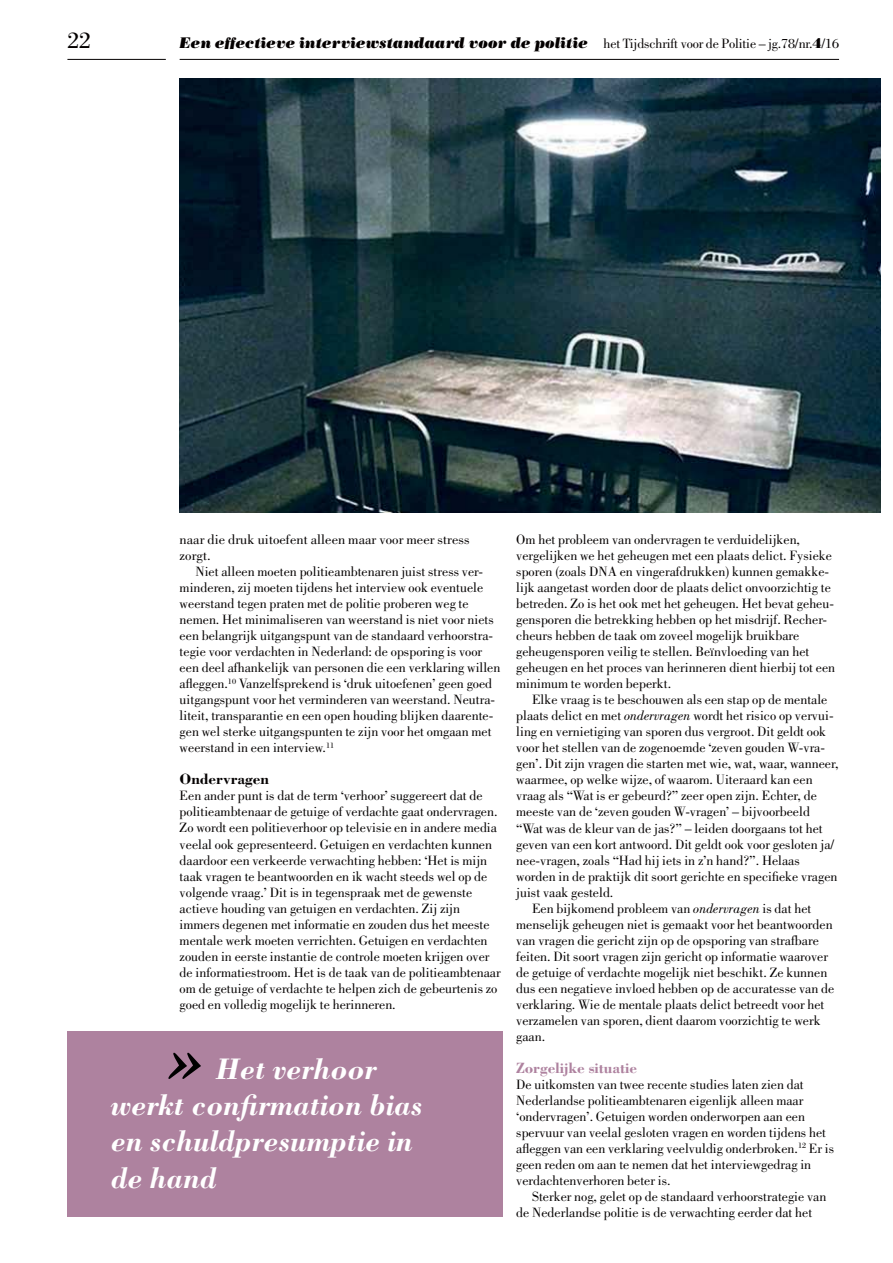
<style>
.page{position:relative;width:893px;height:1263px;background:#fff}
.page>*{position:absolute;margin:0;border:0;box-sizing:border-box;transform-origin:0 0}
.t1{font:italic 700 30.6px/36.2px "Bodoni Std";color:#fff}
.t2{font:23.7px "Bodoni Std";color:#040000}
.t3{font:italic 15.3px "Bodoni Std Poster";color:#040000;scale:.95 1}
.t4{font:700 15.3px "Bodoni Std";color:#ae829f}
.t5{font:700 15.3px "Bodoni Std";color:#040000}
.t6{font:13.95px/16px "Bodoni Std";color:#040000}
.s1{font-family:"Bodoni Std";font-style:normal;font-size:13.95px}
.s2{font-style:normal;font-size:13.95px}
.s3{font-style:italic}
</style>
<div class="page">
<hr style="left:180px;top:59px;width:659px;height:1px;background:#040000">
<hr style="left:67px;top:59px;width:99px;height:1px;background:#040000">
<div style="left:67px;top:1031px;width:435px;height:186px;background:#ae829f"></div>
<svg style="left:168px;top:1053px;width:33px;height:26px"></svg>
<img style="left:180px;top:79px;width:700px;height:433px">
<h2 class="t2" style="left:67px;top:31px;width:25px">22</h2>
<p class="t3" style="left:180px;top:37px;width:695px">Een effectieve interviewstandaard voor de politie <span class="s1">het Tijdschrift voor de Politie – jg.78/nr.</span><span class="s2">4</span><span class="s1">/16</span></p>
<p class="t6" style="left:180px;top:533px;width:292px">naar die druk uitoefent alleen maar voor meer stress zorgt.</p>
<p class="t6" style="left:180px;top:565px;width:322px;text-indent:16px">Niet alleen moeten politieambtenaren juist stress ver&shy;minderen, zij moeten tijdens het interview ook eventuele weerstand tegen praten met de politie proberen weg te nemen. Het minimaliseren van weerstand is niet voor niets een belangrijk uitgangspunt van de standaard verhoorstra&shy;tegie voor verdachten in Nederland: de opsporing is voor een deel afhankelijk van personen die een verklaring willen afleggen.<sup>10</sup> Vanzelfsprekend is ‘druk uitoefenen’ geen goed uitgangspunt voor het verminderen van weerstand. Neutra&shy;liteit, transparantie en een open houding blijken daarente&shy;gen wel sterke uitgangspunten te zijn voor het omgaan met weerstand in een interview.<sup>11</sup></p>
<p class="t5" style="left:180px;top:773px;width:91px">Ondervragen</p>
<p class="t6" style="left:180px;top:789px;width:323px">Een ander punt is dat de term ‘verhoor’ suggereert dat de politieambtenaar de getuige of verdachte gaat ondervragen.<br>Zo wordt een politieverhoor op televisie en in andere media veelal ook gepresenteerd. Getuigen en verdachten kunnen daardoor een verkeerde verwachting hebben: ‘Het is mijn taak vragen te beantwoorden en ik wacht steeds wel op de volgende vraag.’ Dit is in tegenspraak met de gewenste actieve houding van getuigen en verdachten. Zij zijn immers degenen met informatie en zouden dus het meeste mentale werk moeten verrichten. Getuigen en verdachten zouden in eerste instantie de controle moeten krijgen over de informatiestroom. Het is de taak van de politieambtenaar om de getuige of verdachte te helpen zich de gebeurtenis zo goed en volledig mogelijk te herinneren.</p>
<h1 class="t1" style="left:111px;top:1053px;width:313px;text-indent:105px">Het verhoor werkt confirmation bias en schuldpresumptie in de hand</h1>
<p class="t6" style="left:516px;top:533px;width:320px">Om het probleem van ondervragen te verduidelijken, vergelijken we het geheugen met een plaats delict. Fysieke sporen (zoals DNA en vingerafdrukken) kunnen gemakke&shy;lijk aangetast worden door de plaats delict onvoorzichtig te betreden. Zo is het ook met het geheugen. Het bevat geheu&shy;gensporen die betrekking hebben op het misdrijf. Recher&shy;cheurs hebben de taak om zoveel mogelijk bruikbare geheugensporen veilig te stellen. Beïnvloeding van het geheugen en het proces van herinneren dient hierbij tot een minimum te worden beperkt.</p>
<p class="t6" style="left:532px;top:693px;width:297px">Elke vraag is te beschouwen als een stap op de mentale</p>
<p class="t6" style="left:516px;top:709px;width:319px">plaats delict en met <span class="s3">ondervragen</span> wordt het risico op vervui-</p>
<p class="t6" style="left:516px;top:725px;width:311px">ling en vernietiging van sporen dus vergroot. Dit geldt ook</p>
<p class="t6" style="left:516px;top:741px;width:310px">voor het stellen van de zogenoemde ‘zeven gouden W-vra-</p>
<p class="t6" style="left:516px;top:757px;width:324px">gen’. Dit zijn vragen die starten met wie, wat, waar, wanneer,</p>
<p class="t6" style="left:516px;top:773px;width:298px">waarmee, op welke wijze, of waarom. Uiteraard kan een</p>
<p class="t6" style="left:516px;top:789px;width:302px">vraag als “Wat is er gebeurd?” zeer open zijn. Echter, de</p>
<p class="t6" style="left:516px;top:805px;width:295px">meeste van de ‘zeven gouden W-vragen’ – bijvoorbeeld</p>
<p class="t6" style="left:516px;top:821px;width:308px">“Wat was de kleur van de jas?” – leiden doorgaans tot het</p>
<p class="t6" style="left:516px;top:837px;width:320px">geven van een kort antwoord. Dit geldt ook voor gesloten ja/</p>
<p class="t6" style="left:516px;top:853px;width:285px">nee-vragen, zoals “Had hij iets in z’n hand?”. Helaas</p>
<p class="t6" style="left:516px;top:869px;width:323px">worden in de praktijk dit soort gerichte en specifieke vragen</p>
<p class="t6" style="left:516px;top:885px;width:99px">juist vaak gesteld.</p>
<p class="t6" style="left:532px;top:901px;width:281px">Een bijkomend probleem van <span class="s3">ondervragen</span> is dat het</p>
<p class="t6" style="left:516px;top:917px;width:318px">menselijk geheugen niet is gemaakt voor het beantwoorden</p>
<p class="t6" style="left:516px;top:933px;width:304px">van vragen die gericht zijn op de opsporing van strafbare</p>
<p class="t6" style="left:516px;top:949px;width:313px">feiten. Dit soort vragen zijn gericht op informatie waarover</p>
<p class="t6" style="left:516px;top:965px;width:313px">de getuige of verdachte mogelijk niet beschikt. Ze kunnen</p>
<p class="t6" style="left:516px;top:981px;width:320px">dus een negatieve invloed hebben op de accuratesse van de</p>
<p class="t6" style="left:516px;top:997px;width:310px">verklaring. Wie de mentale plaats delict betreedt voor het</p>
<p class="t6" style="left:516px;top:1013px;width:306px">verzamelen van sporen, dient daarom voorzichtig te werk</p>
<p class="t6" style="left:516px;top:1029px;width:30px">gaan.</p>
<p class="t4" style="left:516px;top:1061px;width:122px">Zorgelijke situatie</p>
<p class="t6" style="left:516px;top:1077px;width:319px">De uitkomsten van twee recente studies laten zien dat Nederlandse politieambtenaren eigenlijk alleen maar ‘ondervragen’. Getuigen worden onderworpen aan een spervuur van veelal gesloten vragen en worden tijdens het afleggen van een verklaring veelvuldig onderbroken.<sup>12</sup> Er is geen reden om aan te nemen dat het interviewgedrag in verdachtenverhoren beter is.</p>
<p class="t6" style="left:516px;top:1189px;width:312px;text-indent:16px">Sterker nog, gelet op de standaard verhoorstrategie van de Nederlandse politie is de verwachting eerder dat het</p>
</div>
